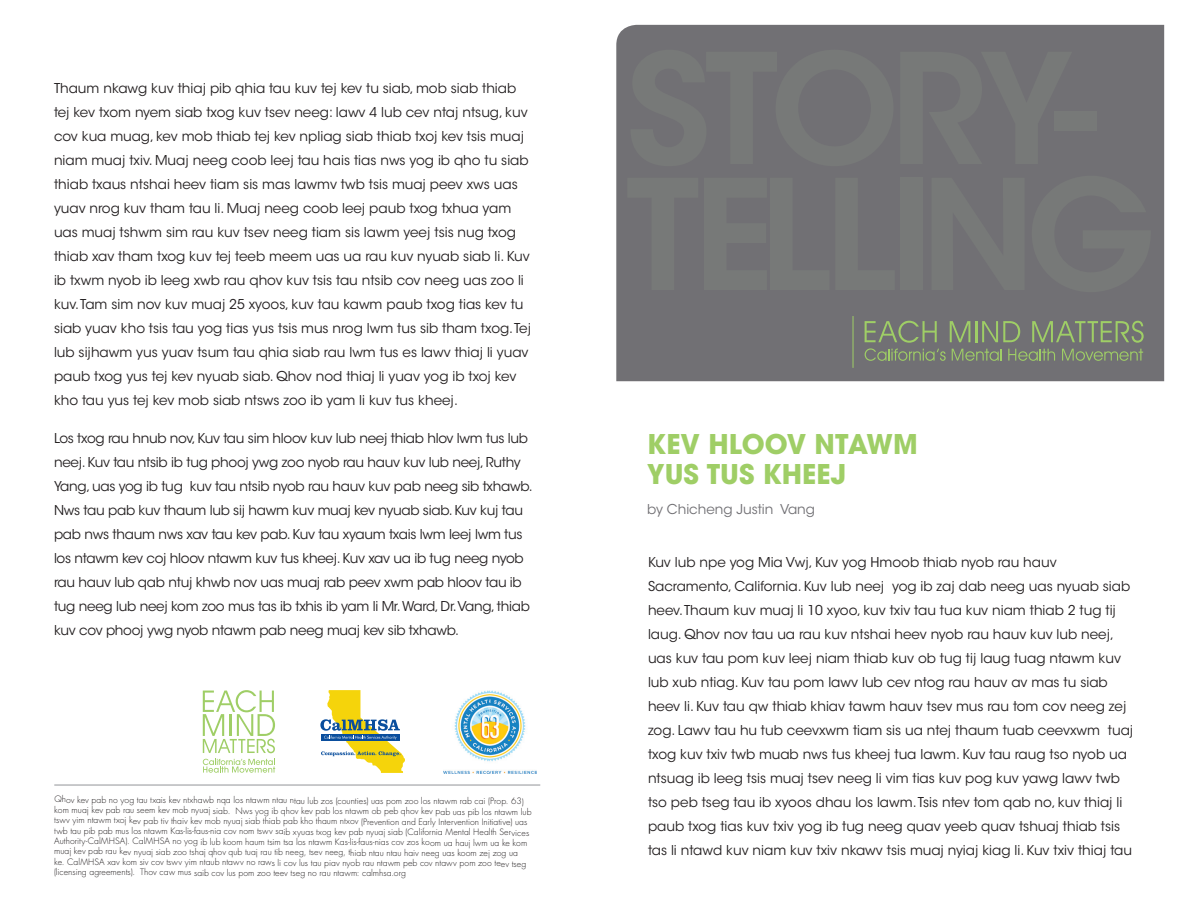
<style>
.page{position:relative;width:1188px;height:918px;background:#fff}
.page>*{position:absolute;margin:0;border:0;box-sizing:border-box;transform-origin:0 0}
.t1{font:700 27px/30px "Avant Garde";color:#9fce66}
.t2{font:13.5px/24px "ITC Avant Garde Std";color:#231f20}
.t3{font:13.5px/24px "ITC Avant Garde Std";letter-spacing:-.02em;color:#231f20}
.t4{font:13.5px "ITC Avant Garde Std";color:#717074}
.t5{font:300 8.55px/10.4px "Futura";color:#231f20}
</style>
<div class="page">
<div style="left:616px;top:25px;width:548px;height:356px;background:#717074"></div>
<div style="left:630px;top:50px;width:467px;height:116px;background:#717074"></div>
<div style="left:627px;top:176px;width:524px;height:116px;background:#717074"></div>
<svg style="left:865px;top:321px;width:279px;height:40px;background:#7b8470"></svg>
<hr style="left:853px;top:316px;width:1px;height:52px;background:#9fce66">
<svg style="left:203px;top:690px;width:72px;height:63px"></svg>
<svg style="left:203px;top:759px;width:72px;height:14px"></svg>
<svg style="left:320px;top:690px;width:85px;height:83px"></svg>
<img style="left:443px;top:690px;width:94px;height:83px">
<hr style="left:54px;top:785px;width:486px;height:1px;background:#939598">
<p class="t2" style="left:54px;top:76px;width:479px">Thaum nkawg kuv thiaj pib qhia tau kuv tej kev tu siab, mob siab thiab tej kev txom nyem siab txog kuv tsev neeg: lawv 4 lub cev ntaj ntsug, kuv cov kua muag, kev mob thiab tej kev npliag siab thiab txoj kev tsis muaj niam muaj txiv. Muaj neeg coob leej tau hais tias nws yog ib qho tu siab thiab txaus ntshai heev tiam sis mas lawmv twb tsis muaj peev xws uas yuav nrog kuv tham tau li. Muaj neeg coob leej paub txog txhua yam uas muaj tshwm sim rau kuv tsev neeg tiam sis lawm yeej tsis nug txog thiab xav tham txog kuv tej teeb meem uas ua rau kuv nyuab siab li. Kuv ib txwm nyob ib leeg xwb rau qhov kuv tsis tau ntsib cov neeg uas zoo li kuv. Tam sim nov kuv muaj 25 xyoos, kuv tau kawm paub txog tias kev tu siab yuav kho tsis tau yog tias yus tsis mus nrog lwm tus sib tham txog. Tej lub sijhawm yus yuav tsum tau qhia siab rau lwm tus es lawv thiaj li yuav paub txog yus tej kev nyuab siab. Qhov nod thiaj li yuav yog ib txoj kev kho tau yus tej kev mob siab ntsws zoo ib yam li kuv tus kheej.</p>
<p class="t3" style="left:54px;top:426px;width:480px">Los txog rau hnub nov, Kuv tau sim hloov kuv lub neej thiab hlov lwm tus lub neej. Kuv tau ntsib ib tug phooj ywg zoo nyob rau hauv kuv lub neej, Ruthy Yang, uas yog ib tug kuv tau ntsib nyob rau hauv kuv pab neeg sib txhawb.<br>Nws tau pab kuv thaum lub sij hawm kuv muaj kev nyuab siab. Kuv kuj tau pab nws thaum nws xav tau kev pab. Kuv tau xyaum txais lwm leej lwm tus los ntawm kev coj hloov ntawm kuv tus kheej. Kuv xav ua ib tug neeg nyob rau hauv lub qab ntuj khwb nov uas muaj rab peev xwm pab hloov tau ib tug neeg lub neej kom zoo mus tas ib txhis ib yam li Mr. Ward, Dr.Vang, thiab kuv cov phooj ywg nyob ntawm pab neeg muaj kev sib txhawb.</p>
<p class="t5" style="left:54px;top:795px;width:479px">Qhov kev pab no yog tau txais kev ntxhawb nqa los ntawm ntau ntau lub zos (counties) uas pom zoo los ntawm rab cai (Prop. 63) kom muaj kev pab rau seem kev mob nyuaj siab. Nws yog ib qhov kev pab los ntawm ob peb qhov kev pab uas pib los ntawm lub tswv yim ntawm txoj kev pab tiv thaiv kev mob nyuaj siab thiab pab kho thaum ntxov (Prevention and Early Intervention Initiative) uas twb tau pib pab mus los ntawm Kas-lis-faus-nia cov nom tswv saib xyuas txog kev pab nyuaj siab (California Mental Health Services Authority-CalMHSA). CalMHSA no yog ib lub koom haum tsim tsa los ntawm Kas-lis-faus-nias cov zos koom ua hauj lwm ua ke kom muaj kev pab rau kev nyuaj siab zoo tshaj qhov qub tuaj rau tib neeg, tsev neeg, thiab ntau ntau haiv neeg uas koom zej zog ua<br>ke. CalMHSA xav kom siv cov tswv yim ntaub ntawv no raws li cov lus tau piav nyob rau ntawm peb cov ntawv pom zoo teev tseg (licensing agreements). Thov caw mus saib cov lus pom zoo teev tseg no rau ntawm: calmhsa.org</p>
<h1 class="t1" style="left:647px;top:429px;width:272px">KEV HLOOV NTAWM<br>YUS TUS KHEEJ</h1>
<p class="t4" style="left:647px;top:501px;width:169px">by Chicheng Justin Vang</p>
<p class="t2" style="left:648px;top:550px;width:487px">Kuv lub npe yog Mia Vwj, Kuv yog Hmoob thiab nyob rau hauv Sacramento, California. Kuv lub neej yog ib zaj dab neeg uas nyuab siab heev. Thaum kuv muaj li 10 xyoo, kuv txiv tau tua kuv niam thiab 2 tug tij laug. Qhov nov tau ua rau kuv ntshai heev nyob rau hauv kuv lub neej, uas kuv tau pom kuv leej niam thiab kuv ob tug tij laug tuag ntawm kuv lub xub ntiag. Kuv tau pom lawv lub cev ntog rau hauv av mas tu siab heev li. Kuv tau qw thiab khiav tawm hauv tsev mus rau tom cov neeg zej zog. Lawv tau hu tub ceevxwm tiam sis ua ntej thaum tuab ceevxwm tuaj txog kuv txiv twb muab nws tus kheej tua lawm. Kuv tau raug tso nyob ua ntsuag ib leeg tsis muaj tsev neeg li vim tias kuv pog kuv yawg lawv twb tso peb tseg tau ib xyoos dhau los lawm. Tsis ntev tom qab no, kuv thiaj li paub txog tias kuv txiv yog ib tug neeg quav yeeb quav tshuaj thiab tsis tas li ntawd kuv niam kuv txiv nkawv tsis muaj nyiaj kiag li. Kuv txiv thiaj tau</p>
</div>
